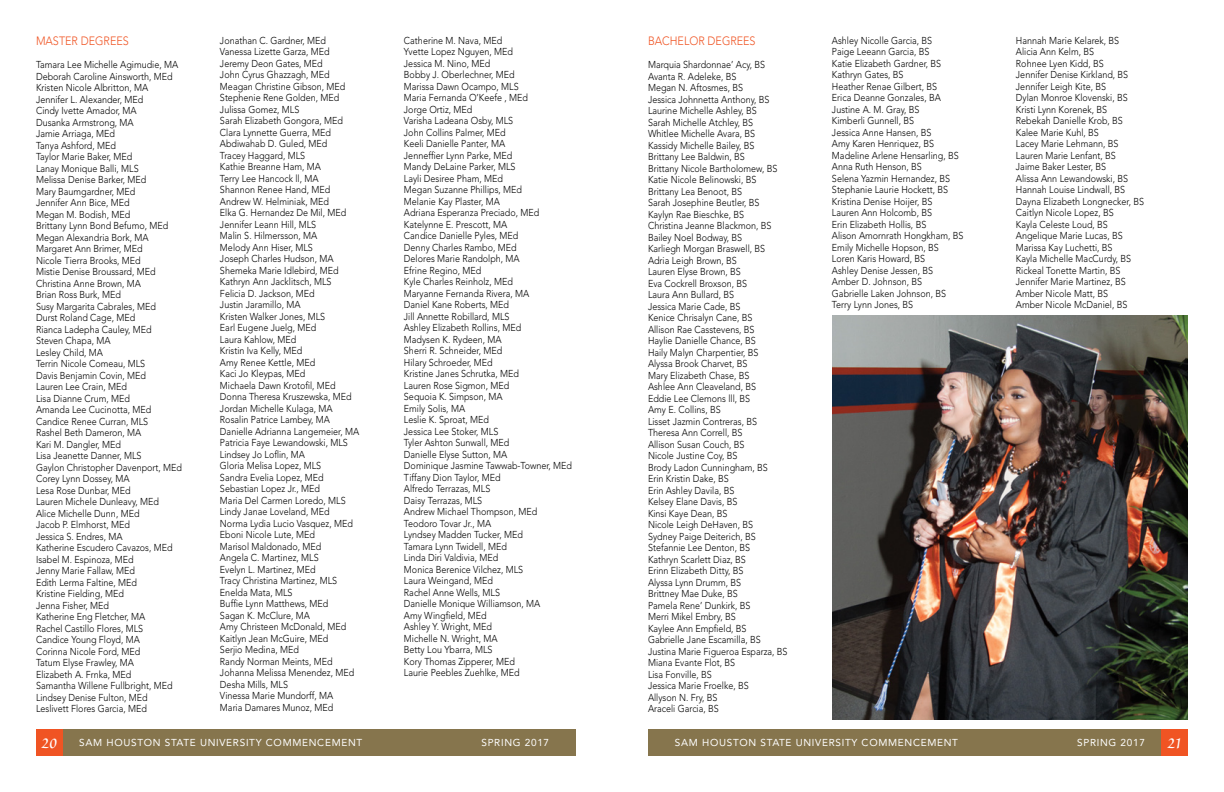
<style>
.page{position:relative;width:1224px;height:792px;background:#fff}
.page>*{position:absolute;margin:0;border:0;box-sizing:border-box;transform-origin:0 0}
.t1{font:24px "Poetica Chancery IV";color:#fff}
.t2{font:300 12px "Avenir";color:#f05423;scale:.9 1}
.t3{font:300 10px/11.5px "Avenir";color:#000;scale:.9 1}
.t4{font:10px "Avenir";letter-spacing:.07em;color:#fff}
</style>
<div class="page">
<div style="left:36px;top:729px;width:540px;height:27px;background:#86754d"></div>
<div style="left:36px;top:729px;width:27px;height:27px;background:#f05423"></div>
<div style="left:648px;top:729px;width:540px;height:27px;background:#86754d"></div>
<div style="left:1161px;top:729px;width:27px;height:27px;background:#f05423"></div>
<img style="left:832px;top:315px;width:356px;height:405px">
<p class="t2" style="left:36px;top:34px;width:105px">MASTER DEGREES</p>
<p class="t3" style="left:36px;top:59px;width:164px">Tamara Lee Michelle Agimudie, MA<br>Deborah Caroline Ainsworth, MEd<br>Kristen Nicole Albritton, MA<br>Jennifer L. Alexander, MEd<br>Cindy Ivette Amador, MA<br>Dusanka Armstrong, MA<br>Jamie Arriaga, MEd<br>Tanya Ashford, MEd<br>Taylor Marie Baker, MEd<br>Lanay Monique Balli, MLS<br>Melissa Denise Barker, MEd<br>Mary Baumgardner, MEd<br>Jennifer Ann Bice, MEd<br>Megan M. Bodish, MEd<br>Brittany Lynn Bond Befumo, MEd<br>Megan Alexandria Bork, MA<br>Margaret Ann Brimer, MEd<br>Nicole Tierra Brooks, MEd<br>Mistie Denise Broussard, MEd<br>Christina Anne Brown, MA<br>Brian Ross Burk, MEd<br>Susy Margarita Cabrales, MEd<br>Durst Roland Cage, MEd<br>Rianca Ladepha Cauley, MEd<br>Steven Chapa, MA<br>Lesley Child, MA<br>Terrin Nicole Comeau, MLS<br>Davis Benjamin Covin, MEd<br>Lauren Lee Crain, MEd<br>Lisa Dianne Crum, MEd<br>Amanda Lee Cucinotta, MEd<br>Candice Renee Curran, MLS<br>Rashel Beth Dameron, MA<br>Kari M. Dangler, MEd<br>Lisa Jeanette Danner, MLS<br>Gaylon Christopher Davenport, MEd<br>Corey Lynn Dossey, MA<br>Lesa Rose Dunbar, MEd<br>Lauren Michele Dunleavy, MEd<br>Alice Michelle Dunn, MEd<br>Jacob P. Elmhorst, MEd<br>Jessica S. Endres, MA<br>Katherine Escudero Cavazos, MEd<br>Isabel M. Espinoza, MEd<br>Jenny Marie Fallaw, MEd<br>Edith Lerma Faltine, MEd<br>Kristine Fielding, MEd<br>Jenna Fisher, MEd<br>Katherine Eng Fletcher, MA<br>Rachel Castillo Flores, MLS<br>Candice Young Floyd, MA<br>Corinna Nicole Ford, MEd<br>Tatum Elyse Frawley, MA<br>Elizabeth A. Frnka, MEd<br>Samantha Willene Fullbright, MEd<br>Lindsey Denise Fulton, MEd<br>Leslivett Flores Garcia, MEd</p>
<p class="t3" style="left:220px;top:34px;width:156px">Jonathan C. Gardner, MEd<br>Vanessa Lizette Garza, MEd<br>Jeremy Deon Gates, MEd<br>John Cyrus Ghazzagh, MEd<br>Meagan Christine Gibson, MEd<br>Stephenie Rene Golden, MEd<br>Julissa Gomez, MLS<br>Sarah Elizabeth Gongora, MEd<br>Clara Lynnette Guerra, MEd<br>Abdiwahab D. Guled, MEd<br>Tracey Haggard, MLS<br>Kathie Breanne Ham, MA<br>Terry Lee Hancock ll, MA<br>Shannon Renee Hand, MEd<br>Andrew W. Helminiak, MEd<br>Elka G. Hernandez De Mil, MEd<br>Jennifer Leann Hill, MLS<br>Malin S. Hilmersson, MA<br>Melody Ann Hiser, MLS<br>Joseph Charles Hudson, MA<br>Shemeka Marie Idlebird, MEd<br>Kathryn Ann Jacklitsch, MLS<br>Felicia D. Jackson, MEd<br>Justin Jaramillo, MA<br>Kristen Walker Jones, MLS<br>Earl Eugene Juelg, MEd<br>Laura Kahlow, MEd<br>Kristin Iva Kelly, MEd<br>Amy Renee Kettle, MEd<br>Kaci Jo Kleypas, MEd<br>Michaela Dawn Krotofil, MEd<br>Donna Theresa Kruszewska, MEd<br>Jordan Michelle Kulaga, MA<br>Rosalin Patrice Lambey, MA<br>Danielle Adrianna Langemeier, MA<br>Patricia Faye Lewandowski, MLS<br>Lindsey Jo Loflin, MA<br>Gloria Melisa Lopez, MLS<br>Sandra Evelia Lopez, MEd<br>Sebastian Lopez Jr., MEd<br>Maria Del Carmen Loredo, MLS<br>Lindy Janae Loveland, MEd<br>Norma Lydia Lucio Vasquez, MEd<br>Eboni Nicole Lute, MEd<br>Marisol Maldonado, MEd<br>Angela C. Martinez, MLS<br>Evelyn L. Martinez, MEd<br>Tracy Christina Martinez, MLS<br>Enelda Mata, MLS<br>Buffie Lynn Matthews, MEd<br>Sagan K. McClure, MA<br>Amy Christeen McDonald, MEd<br>Kaitlyn Jean McGuire, MEd<br>Serjio Medina, MEd<br>Randy Norman Meints, MEd<br>Johanna Melissa Menendez, MEd<br>Desha Mills, MLS<br>Vinessa Marie Mundorff, MA<br>Maria Damares Munoz, MEd</p>
<p class="t3" style="left:404px;top:34px;width:188px">Catherine M. Nava, MEd<br>Yvette Lopez Nguyen, MEd<br>Jessica M. Nino, MEd<br>Bobby J. Oberlechner, MEd<br>Marissa Dawn Ocampo, MLS<br>Maria Fernanda O’Keefe , MEd<br>Jorge Ortiz, MEd<br>Varisha Ladeana Osby, MLS<br>John Collins Palmer, MEd<br>Keeli Danielle Panter, MA<br>Jenneffier Lynn Parke, MEd<br>Mandy DeLaine Parker, MLS<br>Layli Desiree Pham, MEd<br>Megan Suzanne Phillips, MEd<br>Melanie Kay Plaster, MA<br>Adriana Esperanza Preciado, MEd<br>Katelynne E. Prescott, MA<br>Candice Danielle Pyles, MEd<br>Denny Charles Rambo, MEd<br>Delores Marie Randolph, MA<br>Efrine Regino, MEd<br>Kyle Charles Reinholz, MEd<br>Maryanne Fernanda Rivera, MA<br>Daniel Kane Roberts, MEd<br>Jill Annette Robillard, MLS<br>Ashley Elizabeth Rollins, MEd<br>Madysen K. Rydeen, MA<br>Sherri R. Schneider, MEd<br>Hilary Schroeder, MEd<br>Kristine Janes Schrutka, MEd<br>Lauren Rose Sigmon, MEd<br>Sequoia K. Simpson, MA<br>Emily Solis, MA<br>Leslie K. Sproat, MEd<br>Jessica Lee Stoker, MLS<br>Tyler Ashton Sunwall, MEd<br>Danielle Elyse Sutton, MA<br>Dominique Jasmine Tawwab-Towner, MEd<br>Tiffany Dion Taylor, MEd<br>Alfredo Terrazas, MLS<br>Daisy Terrazas, MLS<br>Andrew Michael Thompson, MEd<br>Teodoro Tovar Jr., MA<br>Lyndsey Madden Tucker, MEd<br>Tamara Lynn Twidell, MEd<br>Linda Diri Valdivia, MEd<br>Monica Berenice Vilchez, MLS<br>Laura Weingand, MEd<br>Rachel Anne Wells, MLS<br>Danielle Monique Williamson, MA<br>Amy Wingfield, MEd<br>Ashley Y. Wright, MEd<br>Michelle N. Wright, MA<br>Betty Lou Ybarra, MLS<br>Kory Thomas Zipperer, MEd<br>Laurie Peebles Zuehlke, MEd</p>
<p class="t2" style="left:648px;top:34px;width:121px">BACHELOR DEGREES</p>
<p class="t3" style="left:648px;top:59px;width:157px">Marquia Shardonnae’ Acy, BS<br>Avanta R. Adeleke, BS<br>Megan N. Aftosmes, BS<br>Jessica Johnnetta Anthony, BS<br>Laurine Michelle Ashley, BS<br>Sarah Michelle Atchley, BS<br>Whitlee Michelle Avara, BS<br>Kassidy Michelle Bailey, BS<br>Brittany Lee Baldwin, BS<br>Brittany Nicole Bartholomew, BS<br>Katie Nicole Belinowski, BS<br>Brittany Lea Benoot, BS<br>Sarah Josephine Beutler, BS<br>Kaylyn Rae Bieschke, BS<br>Christina Jeanne Blackmon, BS<br>Bailey Noel Bodway, BS<br>Karliegh Morgan Braswell, BS<br>Adria Leigh Brown, BS<br>Lauren Elyse Brown, BS<br>Eva Cockrell Broxson, BS<br>Laura Ann Bullard, BS<br>Jessica Marie Cade, BS<br>Kenice Chrisalyn Cane, BS<br>Allison Rae Casstevens, BS<br>Haylie Danielle Chance, BS<br>Haily Malyn Charpentier, BS<br>Alyssa Brook Charvet, BS<br>Mary Elizabeth Chase, BS<br>Ashlee Ann Cleaveland, BS<br>Eddie Lee Clemons lll, BS<br>Amy E. Collins, BS<br>Lisset Jazmin Contreras, BS<br>Theresa Ann Correll, BS<br>Allison Susan Couch, BS<br>Nicole Justine Coy, BS<br>Brody Ladon Cunningham, BS<br>Erin Kristin Dake, BS<br>Erin Ashley Davila, BS<br>Kelsey Elane Davis, BS<br>Kinsi Kaye Dean, BS<br>Nicole Leigh DeHaven, BS<br>Sydney Paige Deiterich, BS<br>Stefannie Lee Denton, BS<br>Kathryn Scarlett Diaz, BS<br>Erinn Elizabeth Ditty, BS<br>Alyssa Lynn Drumm, BS<br>Brittney Mae Duke, BS<br>Pamela Rene’ Dunkirk, BS<br>Merri Mikel Embry, BS<br>Kaylee Ann Empfield, BS<br>Gabrielle Jane Escamilla, BS<br>Justina Marie Figueroa Esparza, BS<br>Miana Evante Flot, BS<br>Lisa Fonville, BS<br>Jessica Marie Froelke, BS<br>Allyson N. Fry, BS<br>Araceli Garcia, BS</p>
<p class="t3" style="left:832px;top:34px;width:148px">Ashley Nicolle Garcia, BS<br>Paige Leeann Garcia, BS<br>Katie Elizabeth Gardner, BS<br>Kathryn Gates, BS<br>Heather Renae Gilbert, BS<br>Erica Deanne Gonzales, BA<br>Justine A. M. Gray, BS<br>Kimberli Gunnell, BS<br>Jessica Anne Hansen, BS<br>Amy Karen Henriquez, BS<br>Madeline Arlene Hensarling, BS<br>Anna Ruth Henson, BS<br>Selena Yazmin Hernandez, BS<br>Stephanie Laurie Hockett, BS<br>Kristina Denise Hoijer, BS<br>Lauren Ann Holcomb, BS<br>Erin Elizabeth Hollis, BS<br>Alison Amornrath Hongkham, BS<br>Emily Michelle Hopson, BS<br>Loren Karis Howard, BS<br>Ashley Denise Jessen, BS<br>Amber D. Johnson, BS<br>Gabrielle Laken Johnson, BS<br>Terry Lynn Jones, BS</p>
<p class="t3" style="left:1016px;top:34px;width:144px">Hannah Marie Kelarek, BS<br>Alicia Ann Kelm, BS<br>Rohnee Lyen Kidd, BS<br>Jennifer Denise Kirkland, BS<br>Jennifer Leigh Kite, BS<br>Dylan Monroe Klovenski, BS<br>Kristi Lynn Korenek, BS<br>Rebekah Danielle Krob, BS<br>Kalee Marie Kuhl, BS<br>Lacey Marie Lehmann, BS<br>Lauren Marie Lenfant, BS<br>Jaime Baker Lester, BS<br>Alissa Ann Lewandowski, BS<br>Hannah Louise Lindwall, BS<br>Dayna Elizabeth Longnecker, BS<br>Caitlyn Nicole Lopez, BS<br>Kayla Celeste Loud, BS<br>Angelique Marie Lucas, BS<br>Marissa Kay Luchetti, BS<br>Kayla Michelle MacCurdy, BS<br>Rickeal Tonette Martin, BS<br>Jennifer Marie Martinez, BS<br>Amber Nicole Matt, BS<br>Amber Nicole McDaniel, BS</p>
<h1 class="t1" style="left:42px;top:730px;width:17px">20</h1>
<p class="t4" style="left:79px;top:737px;width:285px">SAM HOUSTON STATE UNIVERSITY COMMENCEMENT</p>
<p class="t4" style="left:481px;top:737px;width:69px">SPRING 2017</p>
<p class="t4" style="left:675px;top:737px;width:285px">SAM HOUSTON STATE UNIVERSITY COMMENCEMENT</p>
<p class="t4" style="left:1077px;top:737px;width:69px">SPRING 2017</p>
<h1 class="t1" style="left:1168px;top:730px;width:15px">21</h1>
</div>
